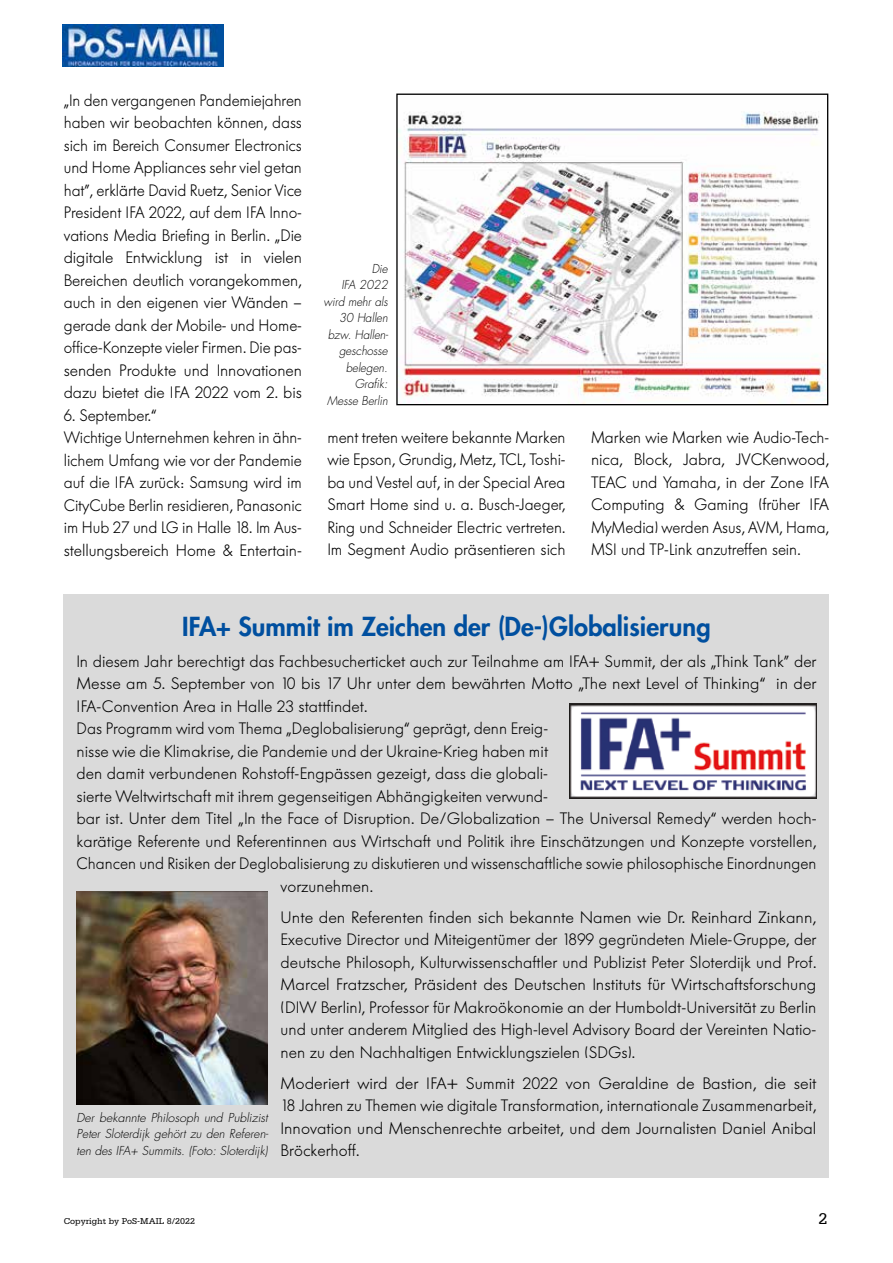
<style>
.page{position:relative;width:893px;height:1263px;background:#fff}
.page>*{position:absolute;margin:0;border:0;box-sizing:border-box;transform-origin:0 0}
.t1{font:800 25.5px "Futura";color:#004f9f}
.t2{font:300 16.5px/22.5px "Futura BQ";color:#000;text-align:justify}
.t3{font:300 16.5px/22.5px "Futura BQ";color:#000;text-align:justify;scale:.96 1}
.t4{font:16.5px "Serifa";color:#000}
.t5{font:italic 300 12px/16.5px "Futura";color:#000;text-align:justify}
.t6{font:italic 300 12px/16.5px "Futura";color:#000;text-align:right;scale:.96 1}
.t7{font:9px "Serifa";color:#000}
</style>
<div class="page">
<img style="left:63px;top:25px;width:160px;height:42px">
<div style="left:64px;top:594px;width:765px;height:584px;background:#dadada"></div>
<img style="left:77px;top:892px;width:191px;height:212px">
<img style="left:569px;top:704px;width:247px;height:94px">
<img style="left:398px;top:111px;width:428px;height:292px">
<div style="left:396px;top:94px;width:432px;height:311px;border:1px solid #000"></div>
<p class="t3" style="left:64px;top:89px;width:250px">„In den vergangenen Pandemiejahren haben wir beobachten können, dass sich im Bereich Consumer Electronics und Home Appliances sehr viel getan hat”, erklärte David Ruetz, Senior Vice President IFA 2022, auf dem IFA Inno&shy;vations Media Briefing in Berlin. „Die digitale Entwicklung ist in vielen Bereichen deutlich vorangekommen, auch in den eigenen vier Wänden – gerade dank der Mobile- und Home&shy;office-Konzepte vieler Firmen. Die pas&shy;senden Produkte und Innovationen dazu bietet die IFA 2022 vom 2. bis</p>
<p class="t2" style="left:64px;top:404px;width:240px;text-align:left">6. September.“<br>Wichtige Unternehmen kehren in ähn&shy;lichem Umfang wie vor der Pandemie auf die IFA zurück: Samsung wird im<br>CityCube Berlin residieren, Panasonic im Hub 27 und LG in Halle 18. Im Aus&shy;stellungsbereich Home &amp; Entertain-</p>
<p class="t6" style="left:323px;top:260px;width:69px">Die<br>IFA 2022 wird mehr als<br>30 Hallen bzw. Hallen&shy;geschosse belegen.<br>Grafik:<br>Messe Berlin</p>
<p class="t2" style="left:327px;top:426px;width:240px">ment treten weitere bekannte Marken wie Epson, Grundig, Metz, TCL, Toshi&shy;ba und Vestel auf, in der Special Area Smart Home sind u. a. Busch-Jaeger, Ring und Schneider Electric vertreten.<br>Im Segment Audio präsentieren sich</p>
<p class="t2" style="left:591px;top:426px;width:240px">Marken wie Marken wie Audio-Tech&shy;nica, Block, Jabra, JVCKenwood, TEAC und Yamaha, in der Zone IFA Computing &amp; Gaming (früher IFA MyMedia) werden Asus, AVM, Hama, MSI und TP-Link anzutreffen sein.</p>
<h1 class="t1" style="left:182px;top:609px;width:530px">IFA+ Summit im Zeichen der (De-)Globalisierung</h1>
<p class="t2" style="left:77px;top:650px;width:741px">In diesem Jahr berechtigt das Fachbesucherticket auch zur Teilnahme am IFA+ Summit, der als „Think Tank” der</p>
<p class="t2" style="left:77px;top:673px;width:741px">Messe am 5. September von 10 bis 17 Uhr unter dem bewährten Motto „The next Level of Thinking“ in der</p>
<p class="t2" style="left:77px;top:695px;width:293px">IFA-Convention Area in Halle 23 stattfindet.</p>
<p class="t2" style="left:77px;top:718px;width:473px">Das Programm wird vom Thema „Deglobalisierung“ geprägt, denn Ereig-</p>
<p class="t2" style="left:77px;top:740px;width:473px">nisse wie die Klimakrise, die Pandemie und der Ukraine-Krieg haben mit</p>
<p class="t2" style="left:77px;top:763px;width:473px">den damit verbundenen Rohstoff-Engpässen gezeigt, dass die globali-</p>
<p class="t2" style="left:77px;top:785px;width:473px">sierte Weltwirtschaft mit ihrem gegenseitigen Abhängigkeiten verwund-</p>
<p class="t2" style="left:77px;top:808px;width:740px">bar ist. Unter dem Titel „In the Face of Disruption. De/Globalization – The Universal Remedy“ werden hoch-</p>
<p class="t2" style="left:77px;top:830px;width:741px">karätige Referente und Referentinnen aus Wirtschaft und Politik ihre Einschätzungen und Konzepte vorstellen,</p>
<p class="t2" style="left:77px;top:853px;width:741px">Chancen und Risiken der Deglobalisierung zu diskutieren und wissenschaftliche sowie philosophische Einordnungen</p>
<p class="t2" style="left:281px;top:875px;width:94px">vorzunehmen.</p>
<p class="t2" style="left:281px;top:906px;width:537px">Unte den Referenten finden sich bekannte Namen wie Dr. Reinhard Zinkann, Executive Director und Miteigentümer der 1899 gegründeten Miele-Gruppe, der deutsche Philosoph, Kulturwissenschaftler und Publizist Peter Sloterdijk und Prof.<br>Marcel Fratzscher, Präsident des Deutschen Instituts für Wirtschaftsforschung (DIW Berlin), Professor für Makroökonomie an der Humboldt-Universität zu Berlin und unter anderem Mitglied des High-level Advisory Board der Vereinten Natio&shy;nen zu den Nachhaltigen Entwicklungszielen (SDGs).</p>
<p class="t2" style="left:281px;top:1072px;width:537px">Moderiert wird der IFA+ Summit 2022 von Geraldine de Bastion, die seit 18 Jahren zu Themen wie digitale Transformation, internationale Zusammenarbeit, Innovation und Menschenrechte arbeitet, und dem Journalisten Daniel Anibal Bröckerhoff.</p>
<p class="t5" style="left:77px;top:1109px;width:193px">Der bekannte Philosoph und Publizist Peter Sloterdijk gehört zu den Referen&shy;ten des IFA+ Summits. (Foto: Sloterdijk)</p>
<p class="t7" style="left:64px;top:1216px;width:133px">Copyright by PoS-MAIL 8/2022</p>
<p class="t4" style="left:818px;top:1210px;width:11px">2</p>
</div>
